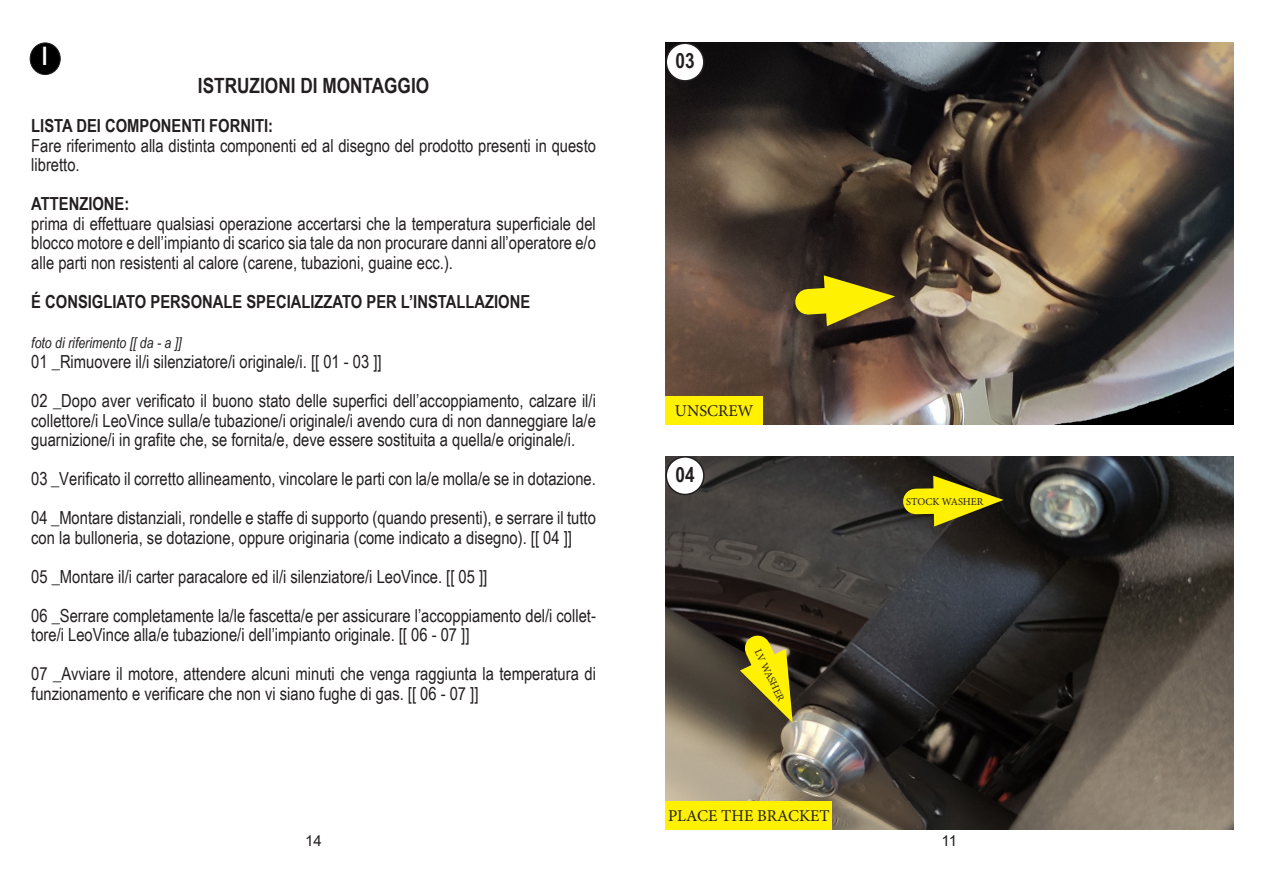
<style>
.page{position:relative;width:1263px;height:893px;background:#fff}
.page>*{position:absolute;margin:0;border:0;box-sizing:border-box;transform-origin:0 0}
.t1{font:25.5px "Arial";color:#fff;scale:1.19 1}
.t2{font:700 21px "Arial Narrow";color:#231f20}
.t3{font:18px/19.5px "Arial Narrow";color:#231f20}
.t4{font:700 18px "Arial Narrow";color:#231f20}
.t5{font:16.5px "Minion Pro";color:#231f20}
.t6{font:italic 15px "Arial Narrow";color:#231f20}
.t7{font:15px "Arial";color:#231f20}
.t8{font:10.5px "Minion Pro";letter-spacing:-.005em;color:#231f20}
</style>
<div class="page">
<img style="left:665px;top:456px;width:568px;height:374px">
<img style="left:665px;top:43px;width:568px;height:382px">
<div style="left:30px;top:43px;width:30px;height:32px;background:#000001;border-radius:50%"></div>
<div style="left:30px;top:43px;width:31px;height:32px;border:1px solid #231f20;border-radius:50%"></div>
<div style="left:666px;top:43px;width:38px;height:38px;background:#fff;border-radius:50%"></div>
<div style="left:665px;top:43px;width:40px;height:39px;border:2px solid #231f20;border-radius:50%"></div>
<div style="left:666px;top:457px;width:38px;height:37px;background:#fff;border-radius:50%"></div>
<div style="left:665px;top:456px;width:40px;height:39px;border:2px solid #231f20;border-radius:50%"></div>
<svg style="left:781px;top:272px;width:114px;height:57px;background:#87791a"></svg>
<svg style="left:724px;top:614px;width:84px;height:109px;background:#685f1d"></svg>
<svg style="left:890px;top:475px;width:113px;height:52px;background:#817a13"></svg>
<div style="left:665px;top:396px;width:98px;height:29px;background:#fff101"></div>
<div style="left:665px;top:801px;width:167px;height:29px;background:#fff101"></div>
<p class="t1" style="left:40px;top:39px;width:9px">I</p>
<p class="t2" style="left:675px;top:45px;width:21px">03</p>
<p class="t2" style="left:198px;top:70px;width:233px">ISTRUZIONI DI MONTAGGIO</p>
<p class="t4" style="left:31px;top:112px;width:243px">LISTA DEI COMPONENTI FORNITI:</p>
<p class="t3" style="left:31px;top:135px;width:566px">Fare riferimento alla distinta componenti ed al disegno del prodotto presenti in questo libretto.</p>
<p class="t4" style="left:31px;top:190px;width:100px">ATTENZIONE:</p>
<p class="t3" style="left:31px;top:213px;width:566px;text-align:justify">prima di effettuare qualsiasi operazione accertarsi che la temperatura superficiale del blocco motore e dell’impianto di scarico sia tale da non procurare danni all’operatore e/o alle parti non resistenti al calore (carene, tubazioni, guaine ecc.).</p>
<p class="t4" style="left:31px;top:288px;width:500px">É CONSIGLIATO PERSONALE SPECIALIZZATO PER L’INSTALLAZIONE</p>
<p class="t6" style="left:31px;top:333px;width:152px">foto di riferimento [[ da - a ]]</p>
<p class="t3" style="left:31px;top:351px;width:352px">01 _Rimuovere il/i silenziatore/i originale/i. [[ 01 - 03 ]]</p>
<p class="t3" style="left:31px;top:390px;width:566px;text-align:justify">02 _Dopo aver verificato il buono stato delle superfici dell’accoppiamento, calzare il/i collettore/i LeoVince sulla/e tubazione/i originale/i avendo cura di non danneggiare la/e guarnizione/i in grafite che, se fornita/e, deve essere sostituita a quella/e originale/i.</p>
<p class="t3" style="left:31px;top:468px;width:566px">03 _Verificato il corretto allineamento, vincolare le parti con la/e molla/e se in dotazione.</p>
<p class="t3" style="left:31px;top:507px;width:566px">04 _Montare distanziali, rondelle e staffe di supporto (quando presenti), e serrare il tutto con la bulloneria, se dotazione, oppure originaria (come indicato a disegno). [[ 04 ]]</p>
<p class="t3" style="left:31px;top:566px;width:457px">05 _Montare il/i carter paracalore ed il/i silenziatore/i LeoVince. [[ 05 ]]</p>
<p class="t3" style="left:31px;top:605px;width:566px">06 _Serrare completamente la/le fascetta/e per assicurare l’accoppiamento del/i collet&shy;tore/i LeoVince alla/e tubazione/i dell’impianto originale. [[ 06 - 07 ]]</p>
<p class="t3" style="left:31px;top:663px;width:566px">07 _Avviare il motore, attendere alcuni minuti che venga raggiunta la temperatura di funzionamento e verificare che non vi siano fughe di gas. [[ 06 - 07 ]]</p>
<p class="t5" style="left:675px;top:400px;width:80px">UNSCREW</p>
<p class="t2" style="left:675px;top:459px;width:21px">04</p>
<p class="t8" style="left:763px;top:647px;width:58px;rotate:64deg">LV WASHER</p>
<p class="t5" style="left:668px;top:805px;width:163px">PLACE THE BRACKET</p>
<p class="t8" style="left:906px;top:495px;width:79px">STOCK WASHER</p>
<p class="t7" style="left:305px;top:830px;width:18px">14</p>
<p class="t7" style="left:941px;top:830px;width:17px">11</p>
</div>
